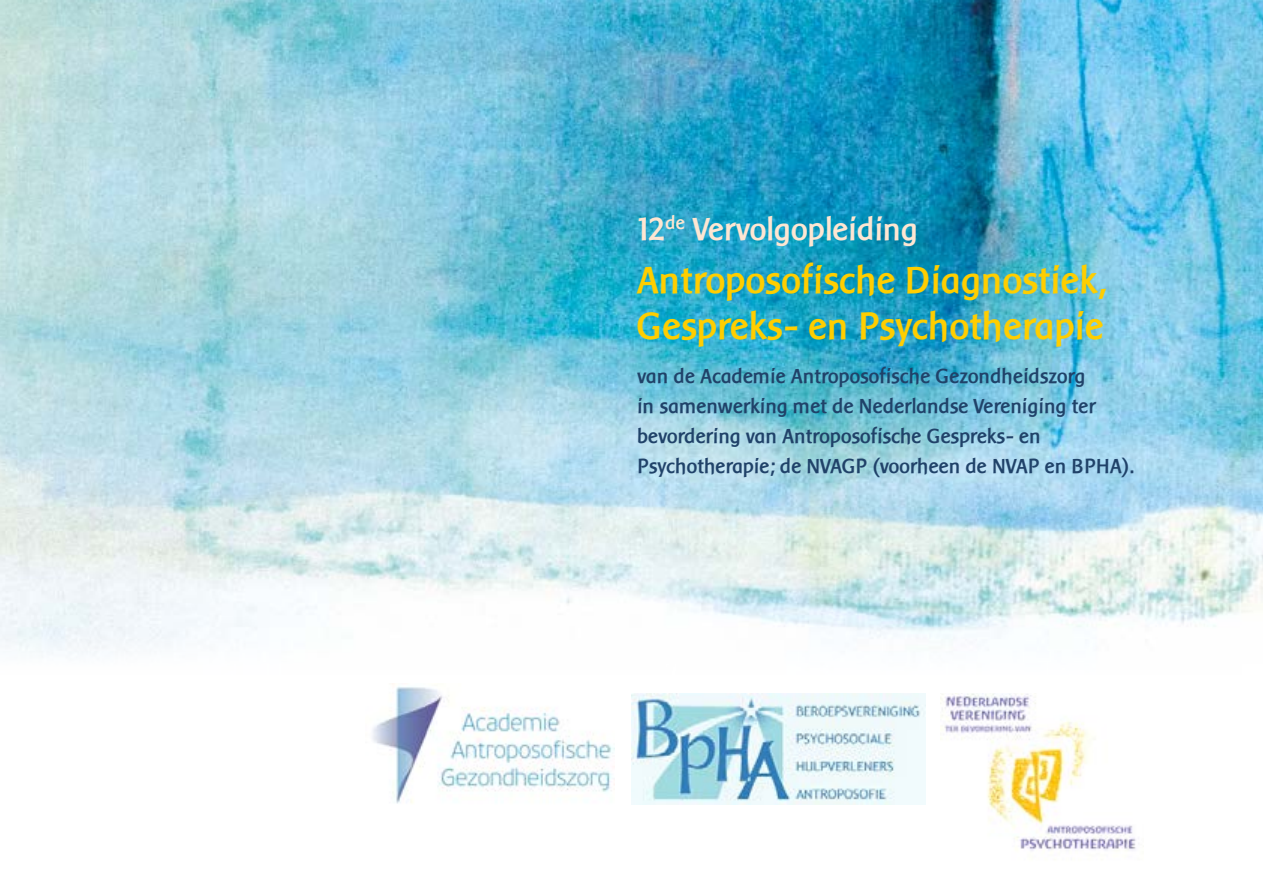
<style>
.page{position:relative;width:1263px;height:893px;background:#fff}
.page>*{position:absolute;margin:0;border:0;box-sizing:border-box;transform-origin:0 0}
.t1{font:700 39px/46.5px "Baar Sophia";color:#ffce00}
.t2{font:700 33px "Baar Sophia";color:#fee6d2}
.t3{font:700 21px/30px "Baar Sophia";color:#204269}
</style>
<div class="page">
<img style="left:0;top:0;width:1263px;height:655px">
<img style="left:372px;top:684px;width:242px;height:120px">
<img style="left:631px;top:693px;width:294px;height:112px">
<img style="left:941px;top:693px;width:195px;height:158px">
<h2 class="t2" style="left:638px;top:215px;width:283px">12<sup>de</sup> Vervolgopleiding</h2>
<h1 class="t1" style="left:638px;top:259px;width:470px">Antroposofische Diagnostiek,<br>Gespreks- en Psychotherapie</h1>
<p class="t3" style="left:638px;top:362px;width:499px">van de Academie Antroposofische Gezondheidszorg<br>in samenwerking met de Nederlandse Vereniging ter bevordering van Antroposofische Gespreks- en Psychotherapie; de NVAGP (voorheen de NVAP en BPHA).</p>
</div>
